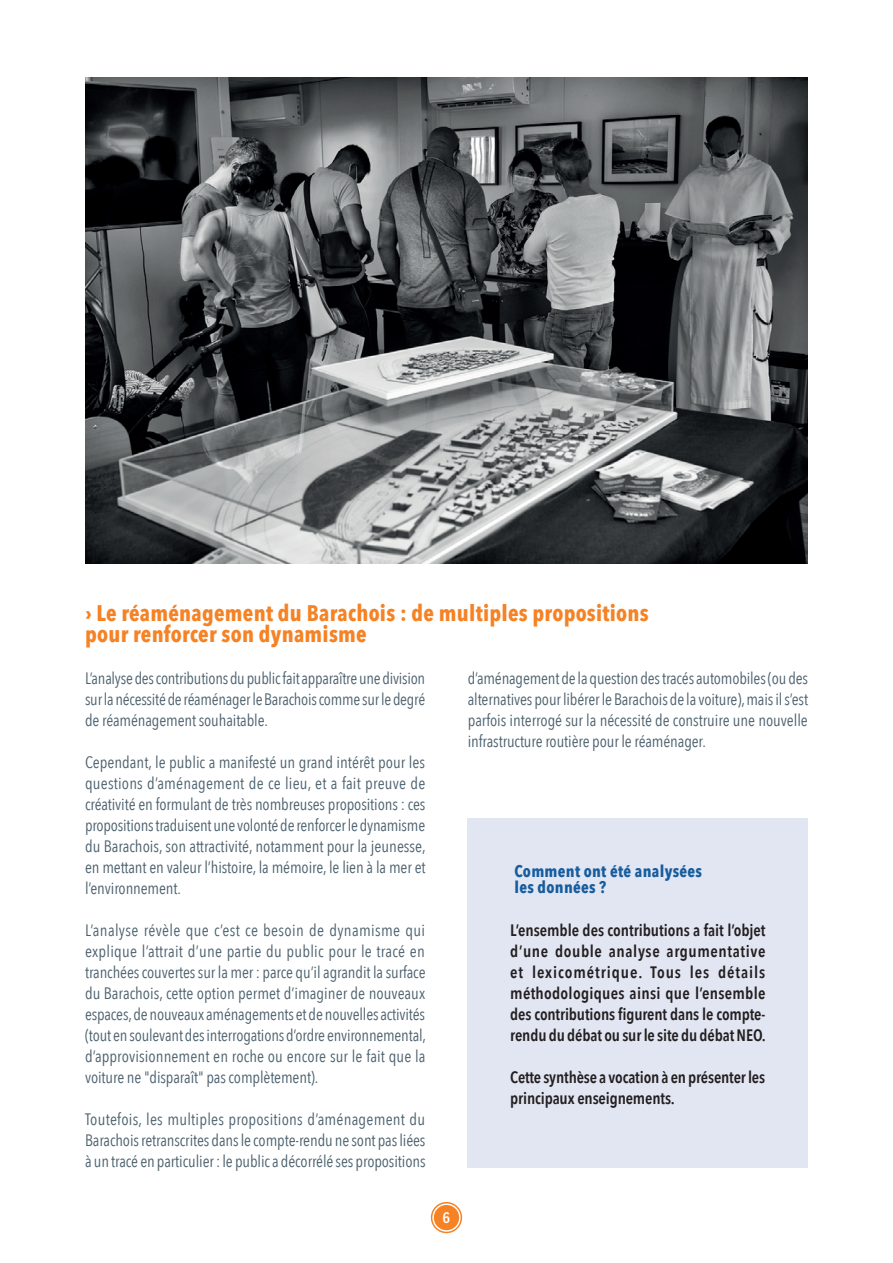
<style>
.page{position:relative;width:893px;height:1263px;background:#fff}
.page>*{position:absolute;margin:0;border:0;box-sizing:border-box;transform-origin:0 0}
.t1{font:700 22.5px/21px "Avenir Next Condensed";letter-spacing:.01em;color:#f58224}
.t2{font:16.5px/21px "Avenir Next Condensed";letter-spacing:-.005em;color:#4b606d;text-align:justify}
.t3{font:600 16.5px/21px "Avenir Next Condensed";letter-spacing:-.01em;color:#231f20;text-align:justify}
.t4{font:700 16.5px/16.5px "Avenir Next Condensed";letter-spacing:.015em;color:#175d9e}
.t5{font:700 condensed 15px "Trade Gothic Next LT Pro";color:#fff}
.s1{font-family:"Trade Gothic Next LT Pro";font-weight:800;font-stretch:condensed}
</style>
<div class="page">
<img style="left:85px;top:78px;width:723px;height:485px">
<div style="left:468px;top:818px;width:340px;height:349px;background:#e2e6f2"></div>
<div style="left:434px;top:1205px;width:25px;height:25px;background:#f58224;border-radius:50%"></div>
<div style="left:431px;top:1202px;width:31px;height:31px;border:2px solid #f58224;border-radius:50%"></div>
<h1 class="t1" style="left:85px;top:602px;width:565px"><span class="s1">›</span> Le réaménagement du Barachois : de multiples propositions pour renforcer son dynamisme</h1>
<p class="t2" style="left:85px;top:667px;width:342px">L’analyse des contributions du public fait apparaître une division sur la nécessité de réaménager le Barachois comme sur le degré de réaménagement souhaitable.</p>
<p class="t2" style="left:85px;top:751px;width:342px">Cependant, le public a manifesté un grand intérêt pour les questions d’aménagement de ce lieu, et a fait preuve de créativité en formulant de très nombreuses propositions : ces propositions traduisent une volonté de renforcer le dynamisme du Barachois, son attractivité, notamment pour la jeunesse, en mettant en valeur l’histoire, la mémoire, le lien à la mer et l’environnement.</p>
<p class="t2" style="left:85px;top:919px;width:342px">L’analyse révèle que c’est ce besoin de dynamisme qui explique l’attrait d’une partie du public pour le tracé en tranchées couvertes sur la mer : parce qu’il agrandit la surface du Barachois, cette option permet d’imaginer de nouveaux espaces, de nouveaux aménagements et de nouvelles activités (tout en soulevant des interrogations d’ordre environnemental, d’approvisionnement en roche ou encore sur le fait que la voiture ne "disparaît" pas complètement).</p>
<p class="t2" style="left:85px;top:1108px;width:342px">Toutefois, les multiples propositions d’aménagement du Barachois retranscrites dans le compte-rendu ne sont pas liées à un tracé en particulier : le public a décorrélé ses propositions</p>
<p class="t2" style="left:468px;top:667px;width:342px">d’aménagement de la question des tracés automobiles (ou des alternatives pour libérer le Barachois de la voiture), mais il s’est parfois interrogé sur la nécessité de construire une nouvelle infrastructure routière pour le réaménager.</p>
<p class="t4" style="left:514px;top:863px;width:189px">Comment ont été analysées les données ?</p>
<p class="t3" style="left:510px;top:919px;width:257px">L’ensemble des contributions a fait l’objet d’une double analyse argumentative et lexicométrique. Tous les détails méthodologiques ainsi que l’ensemble des contributions figurent dans le compte&shy;rendu du débat ou sur le site du débat NEO.</p>
<p class="t3" style="left:510px;top:1066px;width:256px">Cette synthèse a vocation à en présenter les principaux enseignements.</p>
<p class="t5" style="left:443px;top:1207px;width:9px">6</p>
</div>
